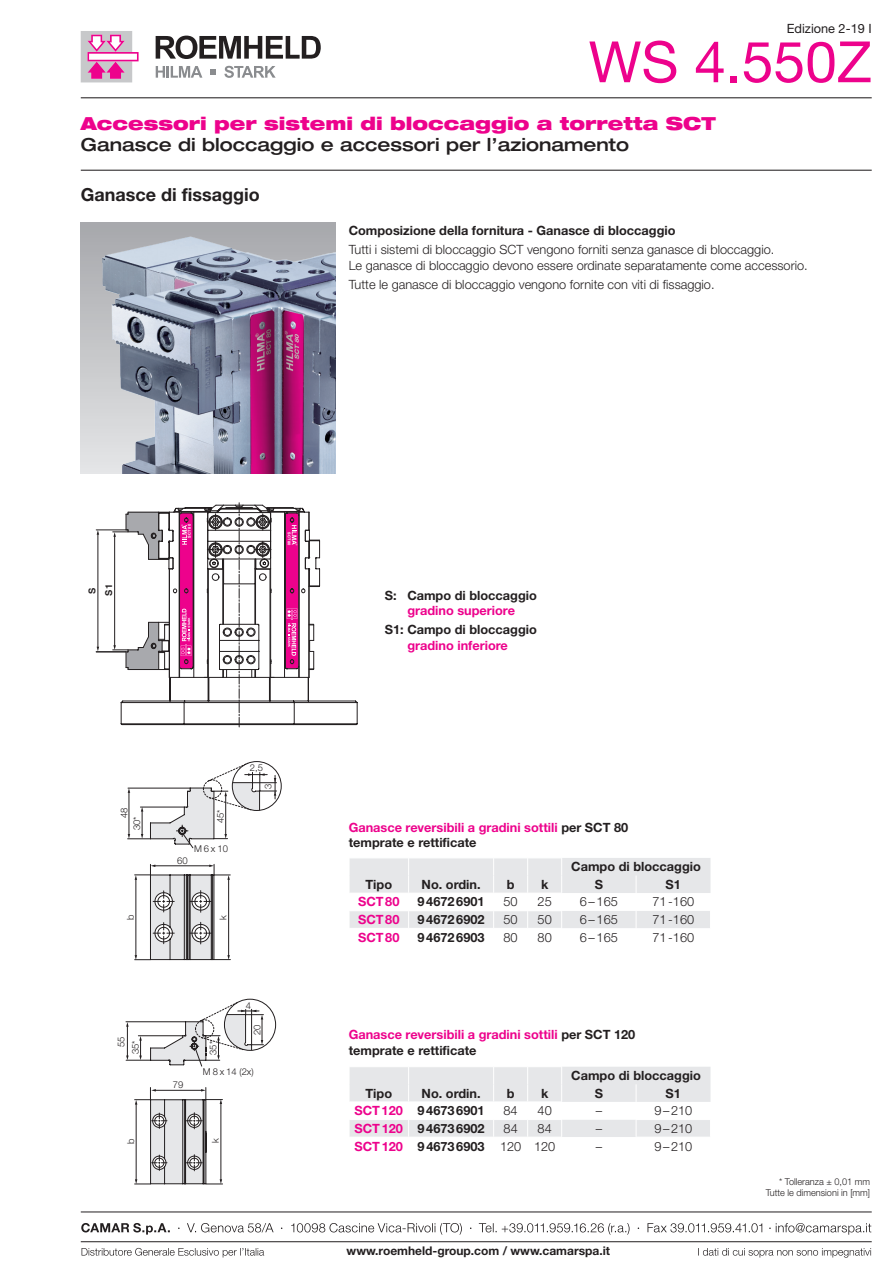
<style>
.page{position:relative;width:893px;height:1263px;background:#fff}
.page>*{position:absolute;margin:0;border:0;box-sizing:border-box;transform-origin:0 0}
.t1{font:57px "Helvetica Neue LT Pro";color:#ed028c}
.t2{font:500 expanded 18px "Helvetica Neue LT Pro";color:#231f20}
.t3{font:900 expanded 18px "Helvetica Neue LT Pro";color:#ed028c}
.t4{font:700 18px "Helvetica Neue LT Pro";color:#231f20}
.t5{font:300 12.75px/15.3px "Helvetica Neue LT Pro";color:#231f20}
.t6{font:700 12.75px/17.5px "Helvetica Neue LT Pro";color:#231f20}
.t7{font:700 12.75px/15.3px "Helvetica Neue LT Pro";color:#ed028c}
.t8{font:12.75px "Helvetica Neue LT Pro";color:#231f20}
.t9{font:700 12px "Helvetica Neue LT Pro";color:#231f20}
.t10{font:300 9.45px/12.9px "Helvetica Neue";color:#231f20}
.t11{font:300 9.45px/10.5px "Helvetica Neue LT Pro";color:#231f20;text-align:right}
.t12{font:700 9.45px/16.5px "Helvetica";color:#231f20}
.t13{font:700 3.9px "Helvetica Neue";color:#fff}
.s1{color:#231f20}
.s2{color:#ed028c}
.s3{font-weight:300}
</style>
<div class="page">
<svg style="left:156px;top:36px;width:165px;height:23px"></svg>
<svg style="left:156px;top:66px;width:46px;height:12px"></svg>
<svg style="left:224px;top:66px;width:52px;height:12px"></svg>
<svg style="left:210px;top:69px;width:6px;height:6px"></svg>
<svg style="left:81px;top:31px;width:58px;height:51px"></svg>
<hr style="left:81px;top:170px;width:791px;height:1px;background:#231f20">
<hr style="left:81px;top:97px;width:791px;height:1px;background:#231f20">
<img style="left:84px;top:222px;width:252px;height:251px">
<svg style="left:321px;top:700px;width:37px;height:26px"></svg>
<hr style="left:96px;top:530px;width:31px;height:1px;background:#231f20">
<hr style="left:96px;top:651px;width:30px;height:1px;background:#231f20">
<hr style="left:98px;top:534px;width:1px;height:113px;background:#231f20">
<svg style="left:113px;top:503px;width:208px;height:224px"></svg>
<div style="left:232px;top:761px;width:49px;height:50px;border:1px solid #231f20;border-radius:50%"></div>
<svg style="left:128px;top:763px;width:149px;height:85px"></svg>
<svg style="left:135px;top:864px;width:95px;height:96px"></svg>
<div style="left:224px;top:999px;width:52px;height:51px;border:1px solid #231f20;border-radius:50%"></div>
<svg style="left:126px;top:1001px;width:137px;height:184px"></svg>
<svg style="left:349px;top:858px;width:362px;height:70px"></svg>
<svg style="left:349px;top:1067px;width:362px;height:70px"></svg>
<hr style="left:81px;top:1241px;width:791px;height:1px;background:#231f20">
<hr style="left:81px;top:1212px;width:791px;height:1px;background:#231f20">
<svg style="left:81px;top:1223px;width:790px;height:12px"></svg>
<svg style="left:698px;top:1248px;width:173px;height:10px"></svg>
<svg style="left:82px;top:1248px;width:182px;height:9px"></svg>
<p class="t8" style="left:787px;top:20px;width:87px">Edizione 2-19 I</p>
<h1 class="t1" style="left:589px;top:27px;width:285px">WS 4.550Z</h1>
<h2 class="t3" style="left:81px;top:112px;width:636px">Accessori per sistemi di bloccaggio a torretta SCT</h2>
<h2 class="t2" style="left:81px;top:133px;width:550px">Ganasce di bloccaggio e accessori per l’azionamento</h2>
<h2 class="t4" style="left:81px;top:183px;width:180px">Ganasce di fissaggio</h2>
<p class="t6" style="left:349px;top:221px;width:328px">Composizione della fornitura - Ganasce di bloccaggio</p>
<p class="t5" style="left:349px;top:242px;width:460px">Tutti i sistemi di bloccaggio SCT vengono forniti senza ganasce di bloccaggio.<br>Le ganasce di bloccaggio devono essere ordinate separatamente come accessorio.</p>
<p class="t5" style="left:349px;top:277px;width:367px">Tutte le ganasce di bloccaggio vengono fornite con viti di fissaggio.</p>
<p class="t12" style="left:84px;top:595px;width:13px;rotate:-90deg">S<br>S1</p>
<p class="t13" style="left:187px;top:538px;width:15px;rotate:-90deg">SCT 80</p>
<p class="t13" style="left:292px;top:532px;width:15px;rotate:90deg">SCT 80</p>
<p class="t10" style="left:250px;top:761px;width:15px">2,5</p>
<p class="t10" style="left:117px;top:830px;width:24px;text-indent:12px;rotate:-90deg">48<br>30*</p>
<p class="t10" style="left:214px;top:823px;width:15px;rotate:-90deg">45*</p>
<p class="t10" style="left:194px;top:842px;width:35px">M 6 x 10</p>
<p class="t10" style="left:177px;top:854px;width:12px">60</p>
<p class="t10" style="left:124px;top:920px;width:7px;rotate:-90deg">b</p>
<p class="t10" style="left:216px;top:920px;width:6px;rotate:-90deg">k</p>
<p class="t10" style="left:262px;top:789px;width:7px;rotate:-90deg">3</p>
<p class="t10" style="left:114px;top:1047px;width:12px;rotate:-90deg">55</p>
<p class="t10" style="left:129px;top:1054px;width:15px;rotate:-90deg">35*</p>
<p class="t10" style="left:206px;top:1055px;width:15px;rotate:-90deg">35*</p>
<p class="t10" style="left:246px;top:999px;width:7px">4</p>
<p class="t10" style="left:250px;top:1035px;width:12px;rotate:-90deg">20</p>
<p class="t10" style="left:173px;top:1078px;width:12px">79</p>
<p class="t10" style="left:203px;top:1065px;width:52px">M 8 x 14 (2x)</p>
<p class="t10" style="left:124px;top:1143px;width:7px;rotate:-90deg">b</p>
<p class="t10" style="left:209px;top:1142px;width:6px;rotate:-90deg">k</p>
<p class="t6" style="left:385px;top:586px;width:154px">S: Campo di bloccaggio</p>
<p class="t7" style="left:407px;top:602px;width:109px">gradino superiore</p>
<p class="t6" style="left:385px;top:621px;width:154px">S1: Campo di bloccaggio</p>
<p class="t7" style="left:407px;top:637px;width:102px">gradino inferiore</p>
<p class="t7" style="left:349px;top:819px;width:281px">Ganasce reversibili a gradini sottili <span class="s1">per SCT 80 temprate e rettificate</span></p>
<p class="t6" style="left:365px;top:875px;width:28px">Tipo</p>
<p class="t6" style="left:422px;top:875px;width:61px">No. ordin.</p>
<p class="t6" style="left:507px;top:875px;width:9px">b</p>
<p class="t6" style="left:541px;top:875px;width:9px">k</p>
<p class="t6" style="left:595px;top:858px;width:108px;text-indent:-23px">Campo di bloccaggio<br>S</p>
<p class="t6" style="left:666px;top:875px;width:17px">S1</p>
<p class="t7" style="left:358px;top:894px;width:43px">SCT80</p>
<p class="t6" style="left:418px;top:893px;width:68px">946726901</p>
<p class="t5" style="left:504px;top:894px;width:16px">50</p>
<p class="t5" style="left:538px;top:894px;width:16px">25</p>
<p class="t5" style="left:580px;top:894px;width:39px">6–165</p>
<p class="t5" style="left:652px;top:894px;width:43px">71-160</p>
<p class="t7" style="left:358px;top:912px;width:43px">SCT80</p>
<p class="t6" style="left:418px;top:910px;width:68px">946726902</p>
<p class="t5" style="left:504px;top:912px;width:16px">50</p>
<p class="t5" style="left:538px;top:912px;width:16px">50</p>
<p class="t5" style="left:580px;top:912px;width:39px">6–165</p>
<p class="t5" style="left:652px;top:912px;width:43px">71-160</p>
<p class="t7" style="left:358px;top:929px;width:43px">SCT80</p>
<p class="t6" style="left:418px;top:928px;width:68px">946726903</p>
<p class="t5" style="left:504px;top:929px;width:16px">80</p>
<p class="t5" style="left:538px;top:929px;width:16px">80</p>
<p class="t5" style="left:580px;top:929px;width:39px">6–165</p>
<p class="t5" style="left:652px;top:929px;width:43px">71-160</p>
<p class="t7" style="left:349px;top:1027px;width:288px">Ganasce reversibili a gradini sottili <span class="s1">per SCT 120 temprate e rettificate</span></p>
<p class="t6" style="left:365px;top:1084px;width:28px">Tipo</p>
<p class="t6" style="left:422px;top:1084px;width:61px">No. ordin.</p>
<p class="t6" style="left:507px;top:1084px;width:9px">b</p>
<p class="t6" style="left:541px;top:1084px;width:9px">k</p>
<p class="t6" style="left:595px;top:1066px;width:108px;text-indent:-23px">Campo di bloccaggio<br>S</p>
<p class="t6" style="left:666px;top:1084px;width:17px">S1</p>
<p class="t6" style="left:355px;top:1102px;width:132px"><span class="s2">SCT120</span> 946736901</p>
<p class="t5" style="left:504px;top:1103px;width:16px">84</p>
<p class="t5" style="left:538px;top:1103px;width:16px">40</p>
<p class="t5" style="left:596px;top:1103px;width:8px">–</p>
<p class="t5" style="left:654px;top:1103px;width:39px">9–210</p>
<p class="t6" style="left:355px;top:1119px;width:132px"><span class="s2">SCT120</span> 946736902</p>
<p class="t5" style="left:504px;top:1120px;width:16px">84</p>
<p class="t5" style="left:538px;top:1120px;width:16px">84</p>
<p class="t5" style="left:596px;top:1120px;width:8px">–</p>
<p class="t5" style="left:654px;top:1120px;width:39px">9–210</p>
<p class="t6" style="left:355px;top:1137px;width:202px"><span class="s2">SCT120</span> 946736903 <span class="s3">120 120</span></p>
<p class="t5" style="left:596px;top:1138px;width:8px">–</p>
<p class="t5" style="left:654px;top:1138px;width:39px">9–210</p>
<p class="t9" style="left:347px;top:1243px;width:265px">www.roemheld-group.com / www.camarspa.it</p>
<p class="t11" style="left:766px;top:1176px;width:106px">* Tolleranza ± 0,01 mm<br>Tutte le dimensioni in [mm]</p>
</div>
